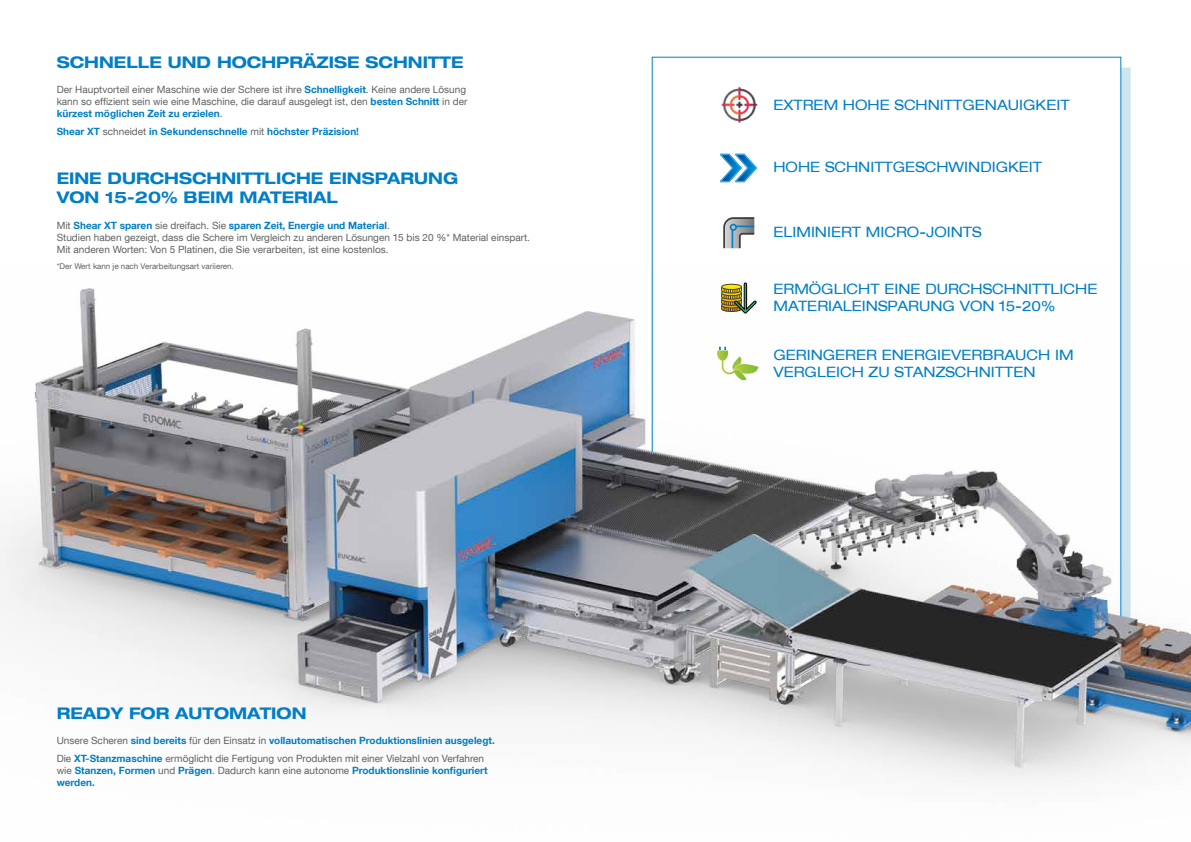
<style>
.page{position:relative;width:1191px;height:842px;background:#fff}
.page>*{position:absolute;margin:0;border:0;box-sizing:border-box;transform-origin:0 0}
.t1{font:700 expanded 16px/19.2px "Helvetica Neue LT Com";color:#007ec7}
.t2{font:expanded 14.3px/17.1px "Helvetica Neue LT Com";color:#007ec7}
.t3{font:10px/12px "Helvetica Neue LT Com";color:#606262}
.t4{font:700 10px/12px "Helvetica Neue LT Com";color:#007ec7}
.t5{font:8px "Helvetica Neue LT Com";color:#606262}
.s1{font-weight:700;color:#007ec7}
.s2{font-weight:400;color:#606262}
</style>
<div class="page">
<img style="left:0;top:267px;width:1191px;height:515px">
<svg style="left:1121px;top:68px;width:9px;height:551px;background:#c5e0eb"></svg>
<svg style="left:651px;top:56px;width:470px;height:561px"></svg>
<h1 class="t1" style="left:57px;top:52px;width:408px">SCHNELLE UND HOCHPRÄZISE SCHNITTE</h1>
<p class="t3" style="left:57px;top:83px;width:412px">Der Hauptvorteil einer Maschine wie der Schere ist ihre <span class="s1">Schnelligkeit</span>. Keine andere Lösung kann so effizient sein wie eine Maschine, die darauf ausgelegt ist, den <span class="s1">besten Schnitt</span> in der <span class="s1">kürzest möglichen Zeit zu erzielen</span>.</p>
<p class="t4" style="left:57px;top:125px;width:304px">Shear XT <span class="s2">schneidet</span> in Sekundenschnelle <span class="s2">mit</span> höchster Präzision!</p>
<h1 class="t1" style="left:57px;top:168px;width:403px">EINE DURCHSCHNITTLICHE EINSPARUNG<br>VON 15-20% BEIM MATERIAL</h1>
<p class="t3" style="left:57px;top:219px;width:475px">Mit <span class="s1">Shear XT sparen</span> sie dreifach. Sie <span class="s1">sparen Zeit, Energie und Material</span>.<br>Studien haben gezeigt, dass die Schere im Vergleich zu anderen Lösungen 15 bis 20 %* Material einspart.<br>Mit anderen Worten: Von 5 Platinen, die Sie verarbeiten, ist eine kostenlos.</p>
<p class="t5" style="left:57px;top:261px;width:179px">*Der Wert kann je nach Verarbeitungsart variieren.</p>
<h1 class="t1" style="left:57px;top:703px;width:251px">READY FOR AUTOMATION</h1>
<p class="t3" style="left:57px;top:731px;width:439px;line-height:17.7px">Unsere Scheren <span class="s1">sind bereits</span> für den Einsatz in <span class="s1">vollautomatischen Produktionslinien ausgelegt.<br></span>Die <span class="s1">XT-Stanzmaschine</span> ermöglicht die Fertigung von Produkten mit einer Vielzahl von Verfahren</p>
<p class="t4" style="left:57px;top:764px;width:432px"><span class="s2">wie</span> Stanzen, Formen <span class="s2">und</span> Prägen<span class="s2">. Dadurch kann eine autonome</span> Produktionslinie konfiguriert werden.</p>
<h2 class="t2" style="left:773px;top:95px;width:298px">EXTREM HOHE SCHNITTGENAUIGKEIT</h2>
<h2 class="t2" style="left:773px;top:158px;width:270px">HOHE SCHNITTGESCHWINDIGKEIT</h2>
<h2 class="t2" style="left:773px;top:223px;width:210px">ELIMINIERT MICRO-JOINTS</h2>
<h2 class="t2" style="left:773px;top:280px;width:325px">ERMÖGLICHT EINE DURCHSCHNITTLICHE<br>MATERIALEINSPARUNG VON 15-20%</h2>
<h2 class="t2" style="left:773px;top:346px;width:302px">GERINGERER ENERGIEVERBRAUCH IM<br>VERGLEICH ZU STANZSCHNITTEN</h2>
</div>
